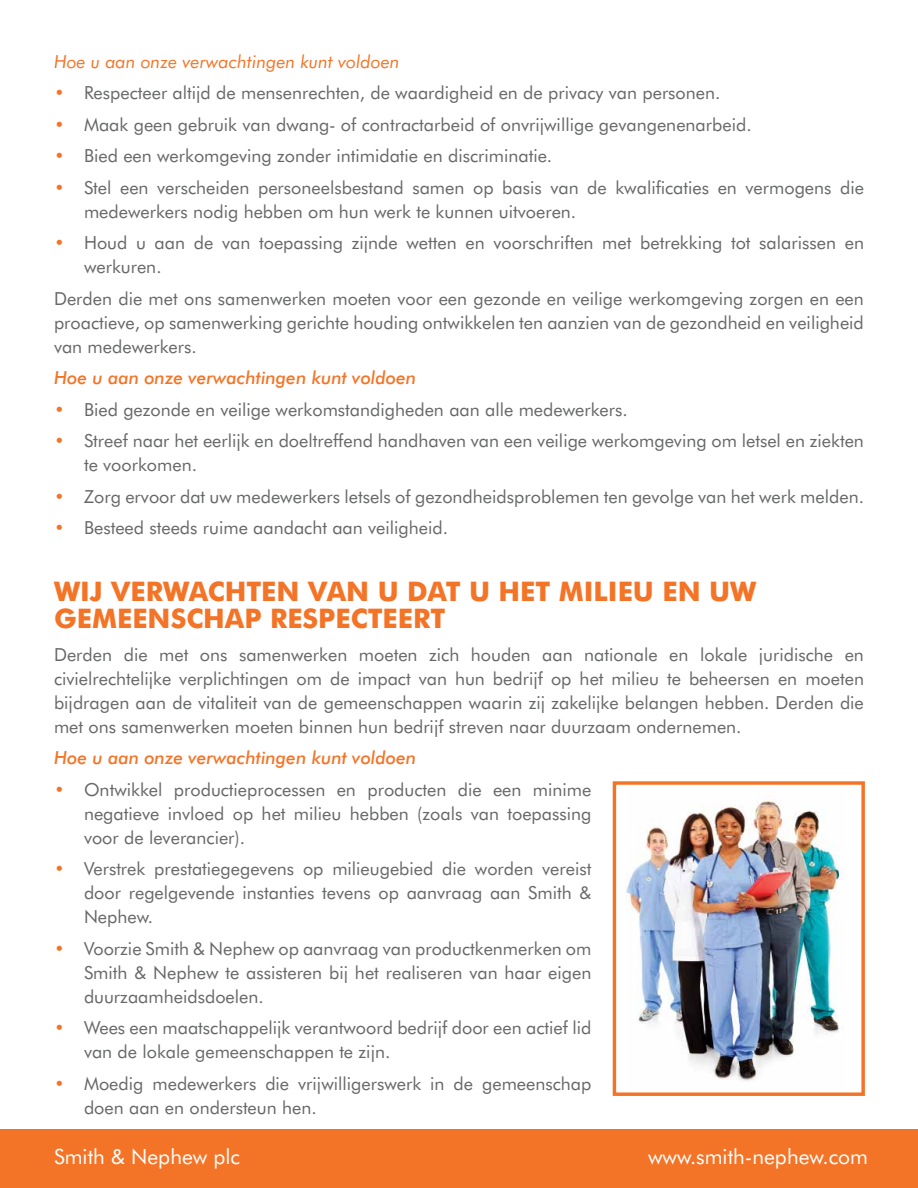
<style>
.page{position:relative;width:918px;height:1188px;background:#fff}
.page>*{position:absolute;margin:0;border:0;box-sizing:border-box;transform-origin:0 0}
.t1{font:700 27px/27px "Futura BT";color:#f47427}
.t2{font:21px "Futura BT";color:#fff}
.t3{font:18px/24px "Futura BT";color:#666767}
.t4{font:italic 500 18px "Futura BT";color:#f47427}
.t5{font:italic 18px "Futura BT";color:#f47427}
.s1{color:#f47427}
</style>
<div class="page">
<div style="left:0;top:1130px;width:918px;height:58px;background:#f47427"></div>
<img style="left:626px;top:800px;width:217px;height:281px">
<div style="left:613px;top:781px;width:252px;height:315px;border:3px solid #f47427"></div>
<p class="t5" style="left:54px;top:50px;width:347px">Hoe u aan onze verwachtingen kunt voldoen</p>
<p class="t3" style="left:54px;top:81px;width:668px"><span class="s1">•</span> Respecteer altijd de mensenrechten, de waardigheid en de privacy van personen.</p>
<p class="t3" style="left:54px;top:112px;width:699px"><span class="s1">•</span> Maak geen gebruik van dwang- of contractarbeid of onvrijwillige gevangenenarbeid.</p>
<p class="t3" style="left:54px;top:144px;width:500px"><span class="s1">•</span> Bied een werkomgeving zonder intimidatie en discriminatie.</p>
<p class="t3" style="left:84px;top:175px;width:782px;text-indent:-30px"><span class="s1">•</span> Stel een verscheiden personeelsbestand samen op basis van de kwalificaties en vermogens die medewerkers nodig hebben om hun werk te kunnen uitvoeren.</p>
<p class="t3" style="left:84px;top:231px;width:782px;text-indent:-30px"><span class="s1">•</span> Houd u aan de van toepassing zijnde wetten en voorschriften met betrekking tot salarissen en werkuren.</p>
<p class="t3" style="left:54px;top:286px;width:811px;text-align:justify">Derden die met ons samenwerken moeten voor een gezonde en veilige werkomgeving zorgen en een proactieve, op samenwerking gerichte houding ontwikkelen ten aanzien van de gezondheid en veiligheid van medewerkers.</p>
<p class="t4" style="left:54px;top:367px;width:364px">Hoe u aan onze verwachtingen kunt voldoen</p>
<p class="t3" style="left:54px;top:397px;width:575px"><span class="s1">•</span> Bied gezonde en veilige werkomstandigheden aan alle medewerkers.</p>
<p class="t3" style="left:84px;top:429px;width:782px;text-indent:-30px"><span class="s1">•</span> Streef naar het eerlijk en doeltreffend handhaven van een veilige werkomgeving om letsel en ziekten te voorkomen.</p>
<p class="t3" style="left:54px;top:484px;width:812px"><span class="s1">•</span> Zorg ervoor dat uw medewerkers letsels of gezondheidsproblemen ten gevolge van het werk melden.</p>
<p class="t3" style="left:54px;top:516px;width:396px"><span class="s1">•</span> Besteed steeds ruime aandacht aan veiligheid.</p>
<h1 class="t1" style="left:54px;top:578px;width:704px">WIJ VERWACHTEN VAN U DAT U HET MI LI EU EN UW<br>GEMEENSCHAP RESPECTEERT</h1>
<p class="t3" style="left:54px;top:642px;width:812px;text-align:justify">Derden die met ons samenwerken moeten zich houden aan nationale en lokale juridische en civielrechtelijke verplichtingen om de impact van hun bedrijf op het milieu te beheersen en moeten bijdragen aan de vitaliteit van de gemeenschappen waarin zij zakelijke belangen hebben. Derden die met ons samenwerken moeten binnen hun bedrijf streven naar duurzaam ondernemen.</p>
<p class="t4" style="left:54px;top:747px;width:364px">Hoe u aan onze verwachtingen kunt voldoen</p>
<p class="t3" style="left:84px;top:777px;width:509px;text-align:justify;text-indent:-30px"><span class="s1">•</span> Ontwikkel productieprocessen en producten die een minime negatieve invloed op het milieu hebben (zoals van toepassing voor de leverancier).</p>
<p class="t3" style="left:84px;top:857px;width:509px;text-align:justify;text-indent:-30px"><span class="s1">•</span> Verstrek prestatiegegevens op milieugebied die worden vereist door regelgevende instanties tevens op aanvraag aan Smith &amp; Nephew.</p>
<p class="t3" style="left:84px;top:936px;width:509px;text-align:justify;text-indent:-30px"><span class="s1">•</span> Voorzie Smith &amp; Nephew op aanvraag van productkenmerken om Smith &amp; Nephew te assisteren bij het realiseren van haar eigen duurzaamheidsdoelen.</p>
<p class="t3" style="left:84px;top:1016px;width:509px;text-indent:-30px"><span class="s1">•</span> Wees een maatschappelijk verantwoord bedrijf door een actief lid van de lokale gemeenschappen te zijn.</p>
<p class="t3" style="left:84px;top:1071px;width:509px;text-indent:-30px"><span class="s1">•</span> Moedig medewerkers die vrijwilligerswerk in de gemeenschap doen aan en ondersteun hen.</p>
<p class="t2" style="left:54px;top:1144px;width:188px">Smith &amp; Nephew plc</p>
<p class="t2" style="left:648px;top:1144px;width:221px">www.smith-nephew.com</p>
</div>
